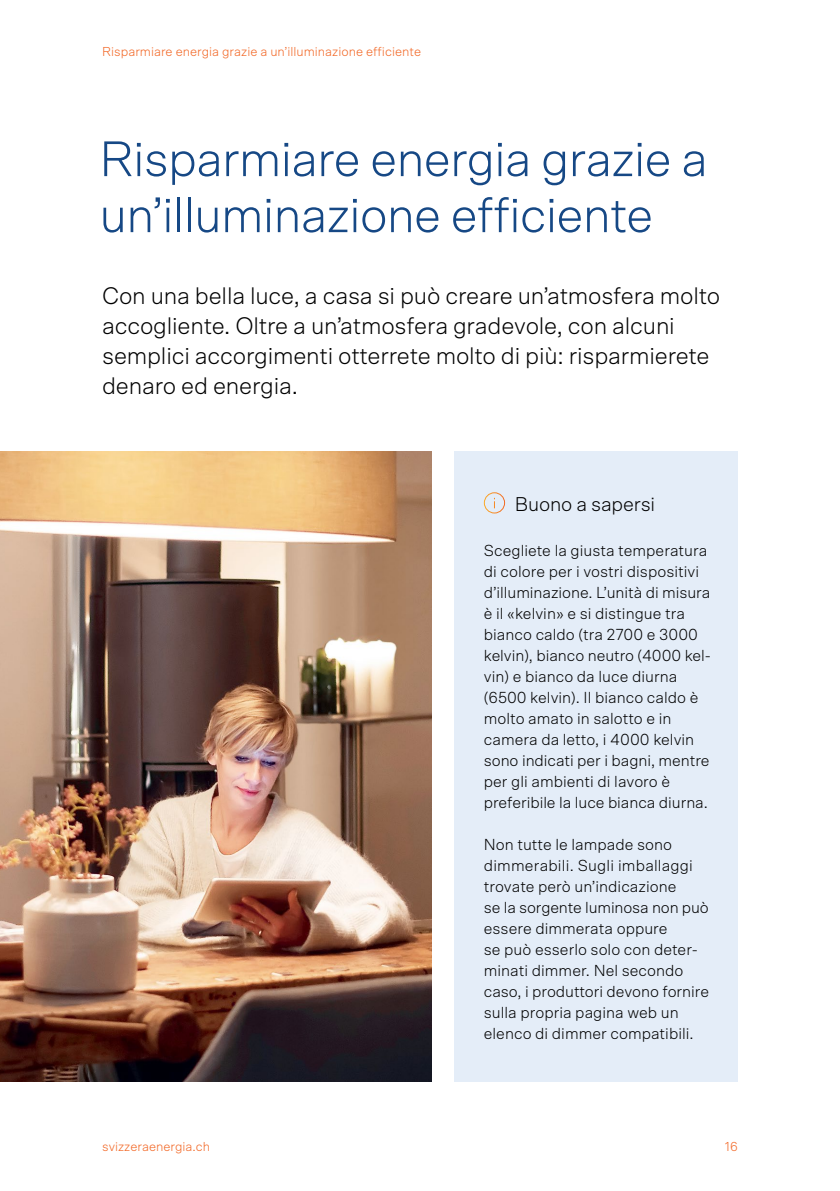
<style>
.page{position:relative;width:840px;height:1191px;background:#fff}
.page>*{position:absolute;margin:0;border:0;box-sizing:border-box;transform-origin:0 0}
.t1{font:300 50px/56px "Scto Grotesk A";letter-spacing:-.02em;color:#164885}
.t2{font:300 24px/30px "Scto Grotesk A";letter-spacing:-.01em;color:#000}
.t3{font:300 20px "Scto Grotesk A";letter-spacing:-.01em;color:#000}
.t4{font:300 16px/21px "Scto Grotesk A";color:#000}
.t5{font:300 13px "Scto Grotesk A";color:#f26522}
</style>
<div class="page">
<div style="left:454px;top:451px;width:283px;height:630px;background:#e4edf8"></div>
<svg style="left:483px;top:492px;width:22px;height:22px"></svg>
<img style="left:0;top:451px;width:431px;height:630px">
<p class="t5" style="left:102px;top:44px;width:320px">Risparmiare energia grazie a un’illuminazione efficiente</p>
<h1 class="t1" style="left:99px;top:130px;width:609px">Risparmiare energia grazie a un’illuminazione efficiente</h1>
<h2 class="t2" style="left:102px;top:281px;width:619px">Con una bella luce, a casa si può creare un’atmosfera molto accogliente. Oltre a un’atmosfera gradevole, con alcuni semplici accorgimenti otterrete molto di più: risparmierete denaro ed energia.</h2>
<p class="t3" style="left:514px;top:492px;width:142px">Buono a sapersi</p>
<p class="t4" style="left:483px;top:540px;width:228px">Scegliete la giusta temperatura di colore per i vostri dispositivi d’illuminazione. L’unità di misura è il «kelvin» e si distingue tra bianco caldo (tra 2700 e 3000 kelvin), bianco neutro (4000 kel&shy;vin) e bianco da luce diurna (6500 kelvin). Il bianco caldo è molto amato in salotto e in camera da letto, i 4000 kelvin sono indicati per i bagni, mentre per gli ambienti di lavoro è preferibile la luce bianca diurna.</p>
<p class="t4" style="left:483px;top:834px;width:226px">Non tutte le lampade sono dimmerabili. Sugli imballaggi trovate però un’indicazione<br>se la sorgente luminosa non può essere dimmerata oppure<br>se può esserlo solo con deter&shy;minati dimmer. Nel secondo caso, i produttori devono fornire sulla propria pagina web un elenco di dimmer compatibili.</p>
<p class="t5" style="left:102px;top:1139px;width:109px">svizzeraenergia.ch</p>
<p class="t5" style="left:724px;top:1139px;width:15px">16</p>
</div>
